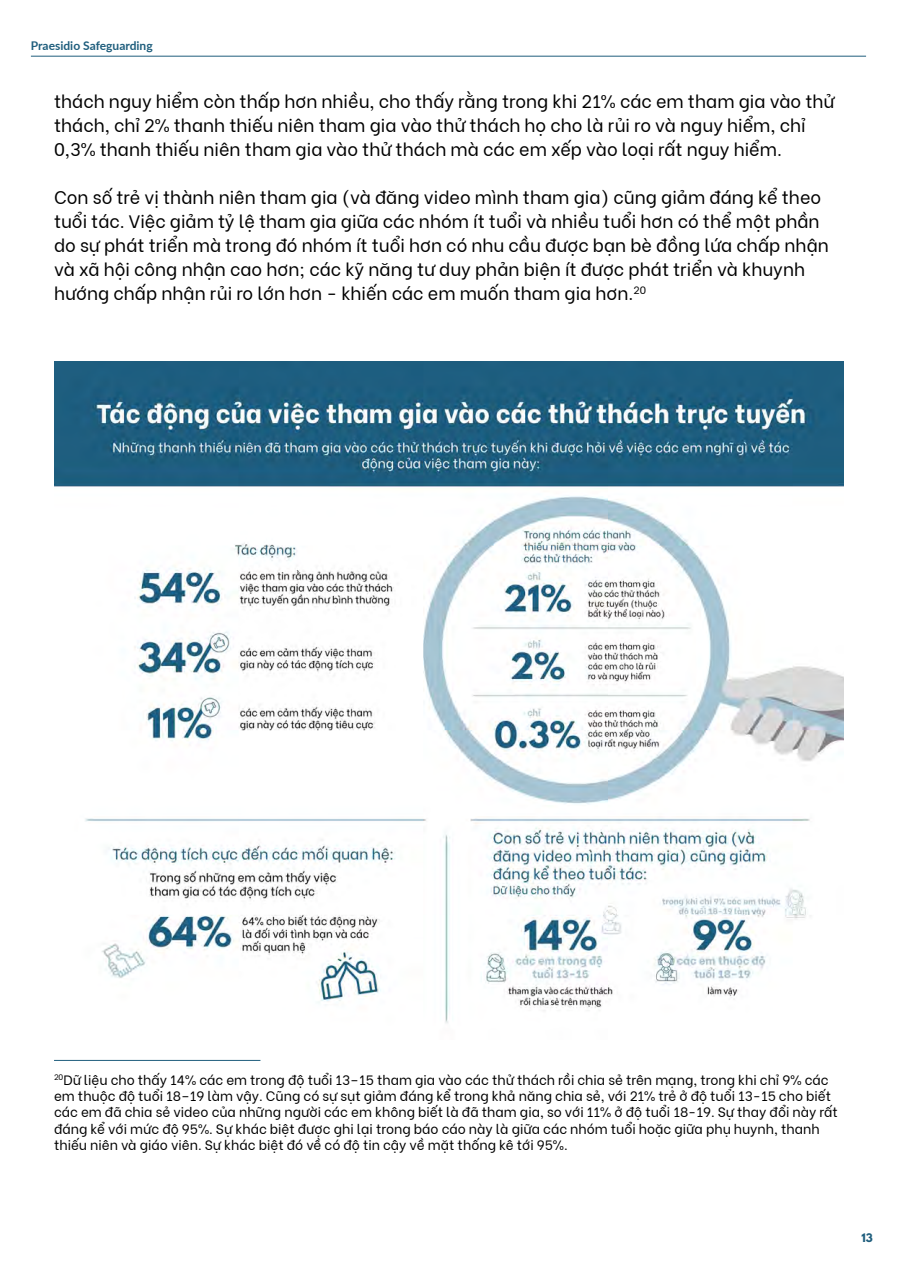
<style>
.page{position:relative;width:897px;height:1264px;background:#fff}
.page>*{position:absolute;margin:0;border:0;box-sizing:border-box;transform-origin:0 0}
.t1{font:18px/24px "Be Vietnam";color:#000}
.t2{font:13.5px/16.2px "Be Vietnam";color:#000}
.t3{font:700 12px "Lato";color:#1f5e7d}
.t4{font:700 10.5px "League Spartan";color:#1f5e7d}
</style>
<div class="page">
<hr style="left:31px;top:56px;width:835px;height:1px;background:#1f5e7d">
<hr style="left:54px;top:1060px;width:206px;height:1px;background:#1f5e7d">
<img style="left:55px;top:362px;width:788px;height:661px">
<p class="t3" style="left:31px;top:37px;width:123px">Praesidio Safeguarding</p>
<p class="t1" style="left:54px;top:87px;width:782px">thách nguy hiểm còn thấp hơn nhiều, cho thấy rằng trong khi 21% các em tham gia vào thử thách, chỉ 2% thanh thiếu niên tham gia vào thử thách họ cho là rủi ro và nguy hiểm, chỉ<br>0,3% thanh thiếu niên tham gia vào thử thách mà các em xếp vào loại rất nguy hiểm.</p>
<p class="t1" style="left:54px;top:183px;width:776px">Con số trẻ vị thành niên tham gia (và đăng video mình tham gia) cũng giảm đáng kể theo tuổi tác. Việc giảm tỷ lệ tham gia giữa các nhóm ít tuổi và nhiều tuổi hơn có thể một phần do sự phát triển mà trong đó nhóm ít tuổi hơn có nhu cầu được bạn bè đồng lứa chấp nhận và xã hội công nhận cao hơn; các kỹ năng tư duy phản biện ít được phát triển và khuynh hướng chấp nhận rủi ro lớn hơn - khiến các em muốn tham gia hơn.<sup>20</sup></p>
<p class="t2" style="left:54px;top:1070px;width:785px"><sup>20</sup>Dữ liệu cho thấy 14% các em trong độ tuổi 13–15 tham gia vào các thử thách rồi chia sẻ trên mạng, trong khi chỉ 9% các em thuộc độ tuổi 18–19 làm vậy. Cũng có sự sụt giảm đáng kể trong khả năng chia sẻ, với 21% trẻ ở độ tuổi 13-15 cho biết các em đã chia sẻ video của những người các em không biết là đã tham gia, so với 11% ở độ tuổi 18-19. Sự thay đổi này rất đáng kể với mức độ 95%. Sự khác biệt được ghi lại trong báo cáo này là giữa các nhóm tuổi hoặc giữa phụ huynh, thanh thiếu niên và giáo viên. Sự khác biệt đó về có độ tin cậy về mặt thống kê tới 95%.</p>
<p class="t4" style="left:861px;top:1229px;width:13px">13</p>
</div>
